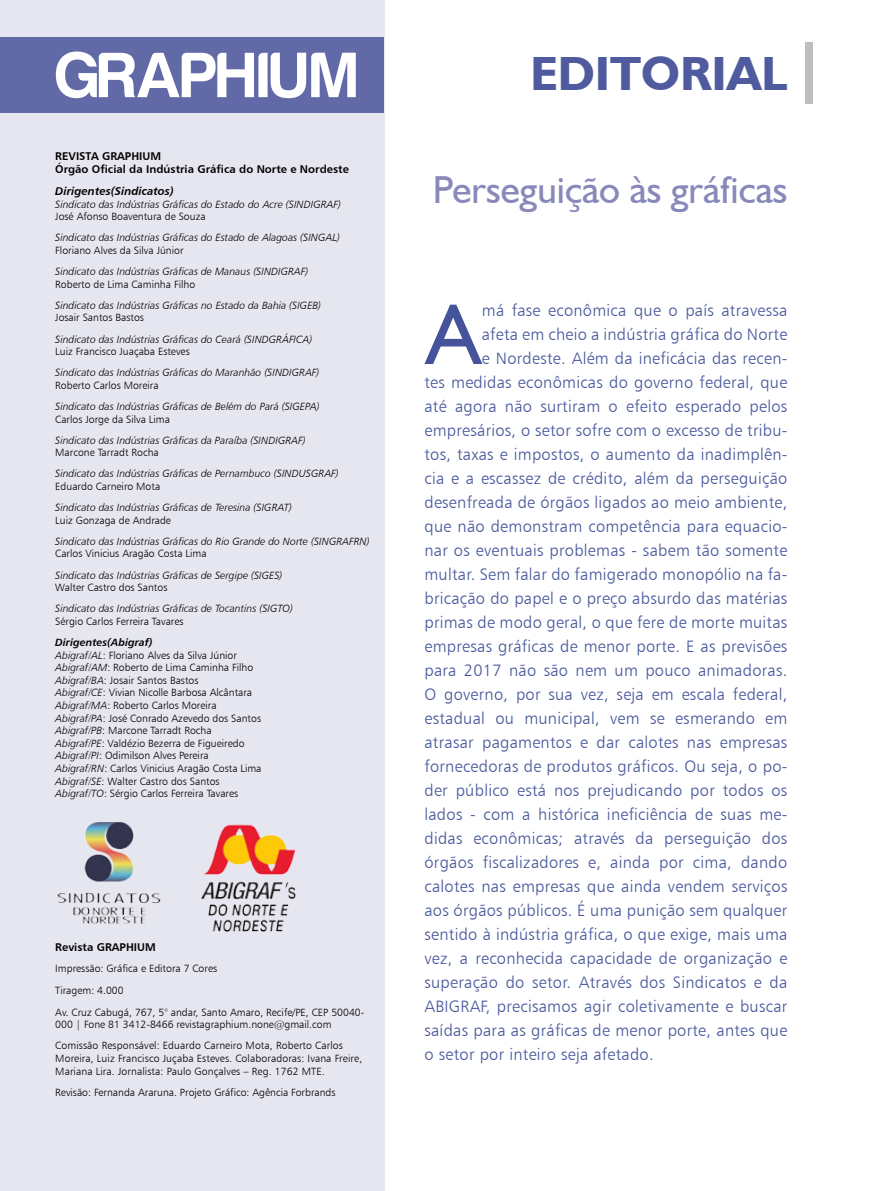
<style>
.page{position:relative;width:893px;height:1191px;background:#fff}
.page>*{position:absolute;margin:0;border:0;box-sizing:border-box;transform-origin:0 0}
.t1{font:86.7px "Humanist 521 BT";color:#45549a}
.t2{font:700 66px "Harabara";color:#fff}
.t3{font:700 48px "Humanist 521 BT";color:#4f5b9e}
.t4{font:39px "Humanist 521 BT";color:#8889ba}
.t5{font:16.5px "Humanist 777 BT Light B";letter-spacing:.015em;color:#45549a}
.t6{font:11.25px/13.5px "Humanist 777 BT Bold B";color:#000}
.t7{font:11.25px "Humanist 777 BT Bold Italic B";color:#000}
.t8{font:10.5px/12.6px "Humanist 777 BT Light B";color:#000}
.t9{font:10.5px "Humanist 777 BT Light Italic B";color:#000}
.t10{font:10.5px "Humanist 777 BT Bold Italic B";color:#000}
.s1{font-family:"Humanist 777 BT Light Italic B"}
</style>
<div class="page">
<div style="left:0;top:0;width:384px;height:1191px;background:#e6e6f0"></div>
<div style="left:0;top:37px;width:383px;height:75px;background:#6269a7"></div>
<div style="left:805px;top:42px;width:7px;height:61px;background:#bcbec0"></div>
<img style="left:201px;top:824px;width:95px;height:108px">
<img style="left:57px;top:822px;width:104px;height:102px">
<h2 class="t2" style="left:57px;top:41px;width:303px">GRAPHIUM</h2>
<h3 class="t3" style="left:530px;top:43px;width:259px">EDITORIAL</h3>
<p class="t6" style="left:55px;top:149px;width:295px">REVISTA GRAPHIUM<br>Órgão Oficial da Indústria Gráfica do Norte e Nordeste</p>
<p class="t7" style="left:55px;top:184px;width:120px">Dirigentes(Sindicatos)</p>
<p class="t9" style="left:55px;top:197px;width:287px">Sindicato das Indústrias Gráficas do Estado do Acre (SINDIGRAF)</p>
<p class="t8" style="left:55px;top:210px;width:152px">José Afonso Boaventura de Souza</p>
<p class="t9" style="left:55px;top:231px;width:286px">Sindicato das Indústrias Gráficas do Estado de Alagoas (SINGAL)</p>
<p class="t8" style="left:55px;top:244px;width:130px">Floriano Alves da Silva Júnior</p>
<p class="t9" style="left:55px;top:265px;width:255px">Sindicato das Indústrias Gráficas de Manaus (SINDIGRAF)</p>
<p class="t8" style="left:55px;top:277px;width:141px">Roberto de Lima Caminha Filho</p>
<p class="t9" style="left:55px;top:299px;width:267px">Sindicato das Indústrias Gráficas no Estado da Bahia (SIGEB)</p>
<p class="t8" style="left:55px;top:311px;width:90px">Josair Santos Bastos</p>
<p class="t9" style="left:55px;top:332px;width:259px">Sindicato das Indústrias Gráficas do Ceará (SINDGRÁFICA)</p>
<p class="t8" style="left:55px;top:345px;width:136px">Luiz Francisco Juaçaba Esteves</p>
<p class="t9" style="left:55px;top:366px;width:266px">Sindicato das Indústrias Gráficas do Maranhão (SINDIGRAF)</p>
<p class="t8" style="left:55px;top:379px;width:105px">Roberto Carlos Moreira</p>
<p class="t9" style="left:55px;top:400px;width:266px">Sindicato das Indústrias Gráficas de Belém do Pará (SIGEPA)</p>
<p class="t8" style="left:55px;top:412px;width:116px">Carlos Jorge da Silva Lima</p>
<p class="t9" style="left:55px;top:433px;width:252px">Sindicato das Indústrias Gráficas da Paraíba (SINDIGRAF)</p>
<p class="t8" style="left:55px;top:446px;width:105px">Marcone Tarradt Rocha</p>
<p class="t9" style="left:55px;top:467px;width:285px">Sindicato das Indústrias Gráficas de Pernambuco (SINDUSGRAF)</p>
<p class="t8" style="left:55px;top:480px;width:106px">Eduardo Carneiro Mota</p>
<p class="t9" style="left:55px;top:501px;width:238px">Sindicato das Indústrias Gráficas de Teresina (SIGRAT)</p>
<p class="t8" style="left:55px;top:513px;width:117px">Luiz Gonzaga de Andrade</p>
<p class="t9" style="left:55px;top:535px;width:316px">Sindicato das Indústrias Gráficas do Rio Grande do Norte (SINGRAFRN)</p>
<p class="t8" style="left:55px;top:547px;width:153px">Carlos Vinicius Aragão Costa Lima</p>
<p class="t9" style="left:55px;top:568px;width:229px">Sindicato das Indústrias Gráficas de Sergipe (SIGES)</p>
<p class="t8" style="left:55px;top:581px;width:114px">Walter Castro dos Santos</p>
<p class="t9" style="left:55px;top:602px;width:239px">Sindicato das Indústrias Gráficas de Tocantins (SIGTO)</p>
<p class="t8" style="left:55px;top:615px;width:130px">Sérgio Carlos Ferreira Tavares</p>
<p class="t10" style="left:55px;top:635px;width:99px">Dirigentes(Abigraf)</p>
<p class="t8" style="left:55px;top:648px;width:208px"><span class="s1">Abigraf/AL</span>: Floriano Alves da Silva Júnior <span class="s1">Abigraf/AM</span>: Roberto de Lima Caminha Filho <span class="s1">Abigraf/BA</span>: Josair Santos Bastos<br><span class="s1">Abigraf/CE</span>: Vivian Nicolle Barbosa Alcântara <span class="s1">Abigraf/MA</span>: Roberto Carlos Moreira <span class="s1">Abigraf/PA</span>: José Conrado Azevedo dos Santos <span class="s1">Abigraf/PB</span>: Marcone Tarradt Rocha <span class="s1">Abigraf/PE</span>: Valdézio Bezerra de Figueiredo <span class="s1">Abigraf/PI</span>: Odimilson Alves Pereira <span class="s1">Abigraf/RN</span>: Carlos Vinicius Aragão Costa Lima <span class="s1">Abigraf/SE</span>: Walter Castro dos Santos <span class="s1">Abigraf/TO</span>: Sérgio Carlos Ferreira Tavares</p>
<p class="t6" style="left:55px;top:940px;width:102px">Revista GRAPHIUM</p>
<p class="t8" style="left:55px;top:957px;width:311px;line-height:21.6px">Impressão: Gráfica e Editora 7 Cores<br>Tiragem: 4.000<br>Av. Cruz Cabugá, 767, 5° andar, Santo Amaro, Recife/PE, CEP 50040-</p>
<p class="t8" style="left:55px;top:1013px;width:289px;line-height:21.1px">000 | Fone 81 3412-8466 revistagraphium.none@gmail.com<br>Comissão Responsável: Eduardo Carneiro Mota, Roberto Carlos</p>
<p class="t8" style="left:55px;top:1051px;width:309px">Moreira, Luiz Francisco Juçaba Esteves. Colaboradoras: Ivana Freire,<br>Mariana Lira. Jornalista: Paulo Gonçalves – Reg. 1762 MTE.</p>
<p class="t8" style="left:55px;top:1085px;width:282px">Revisão: Fernanda Araruna. Projeto Gráfico: Agência Forbrands</p>
<h3 class="t4" style="left:433px;top:166px;width:356px">Perseguição às gráficas</h3>
<h1 class="t1" style="left:426px;top:281px;width:56px">A</h1>
<p class="t5" style="left:482px;top:300px;width:307px">má fase econômica que o país atravessa</p>
<p class="t5" style="left:482px;top:324px;width:307px">afeta em cheio a indústria gráfica do Norte</p>
<p class="t5" style="left:482px;top:348px;width:307px">e Nordeste. Além da ineficácia das recen-</p>
<p class="t5" style="left:424px;top:372px;width:364px">tes medidas econômicas do governo federal, que</p>
<p class="t5" style="left:424px;top:396px;width:364px">até agora não surtiram o efeito esperado pelos</p>
<p class="t5" style="left:424px;top:420px;width:364px">empresários, o setor sofre com o excesso de tribu-</p>
<p class="t5" style="left:424px;top:444px;width:364px">tos, taxas e impostos, o aumento da inadimplên-</p>
<p class="t5" style="left:424px;top:468px;width:364px">cia e a escassez de crédito, além da perseguição</p>
<p class="t5" style="left:424px;top:492px;width:364px">desenfreada de órgãos ligados ao meio ambiente,</p>
<p class="t5" style="left:424px;top:516px;width:364px">que não demonstram competência para equacio-</p>
<p class="t5" style="left:424px;top:540px;width:364px">nar os eventuais problemas - sabem tão somente</p>
<p class="t5" style="left:424px;top:564px;width:364px">multar. Sem falar do famigerado monopólio na fa-</p>
<p class="t5" style="left:424px;top:588px;width:364px">bricação do papel e o preço absurdo das matérias</p>
<p class="t5" style="left:424px;top:612px;width:364px">primas de modo geral, o que fere de morte muitas</p>
<p class="t5" style="left:424px;top:636px;width:364px">empresas gráficas de menor porte. E as previsões</p>
<p class="t5" style="left:424px;top:660px;width:364px">para 2017 não são nem um pouco animadoras.</p>
<p class="t5" style="left:424px;top:684px;width:364px">O governo, por sua vez, seja em escala federal,</p>
<p class="t5" style="left:424px;top:708px;width:364px">estadual ou municipal, vem se esmerando em</p>
<p class="t5" style="left:424px;top:732px;width:364px">atrasar pagamentos e dar calotes nas empresas</p>
<p class="t5" style="left:424px;top:756px;width:364px">fornecedoras de produtos gráficos. Ou seja, o po-</p>
<p class="t5" style="left:424px;top:780px;width:364px">der público está nos prejudicando por todos os</p>
<p class="t5" style="left:424px;top:804px;width:364px">lados - com a histórica ineficiência de suas me-</p>
<p class="t5" style="left:424px;top:828px;width:364px">didas econômicas; através da perseguição dos</p>
<p class="t5" style="left:424px;top:852px;width:364px">órgãos fiscalizadores e, ainda por cima, dando</p>
<p class="t5" style="left:424px;top:876px;width:364px">calotes nas empresas que ainda vendem serviços</p>
<p class="t5" style="left:424px;top:900px;width:364px">aos órgãos públicos. É uma punição sem qualquer</p>
<p class="t5" style="left:424px;top:924px;width:364px">sentido à indústria gráfica, o que exige, mais uma</p>
<p class="t5" style="left:424px;top:948px;width:364px">vez, a reconhecida capacidade de organização e</p>
<p class="t5" style="left:424px;top:972px;width:364px">superação do setor. Através dos Sindicatos e da</p>
<p class="t5" style="left:424px;top:996px;width:364px">ABIGRAF, precisamos agir coletivamente e buscar</p>
<p class="t5" style="left:424px;top:1020px;width:364px">saídas para as gráficas de menor porte, antes que</p>
<p class="t5" style="left:424px;top:1044px;width:231px">o setor por inteiro seja afetado.</p>
</div>
